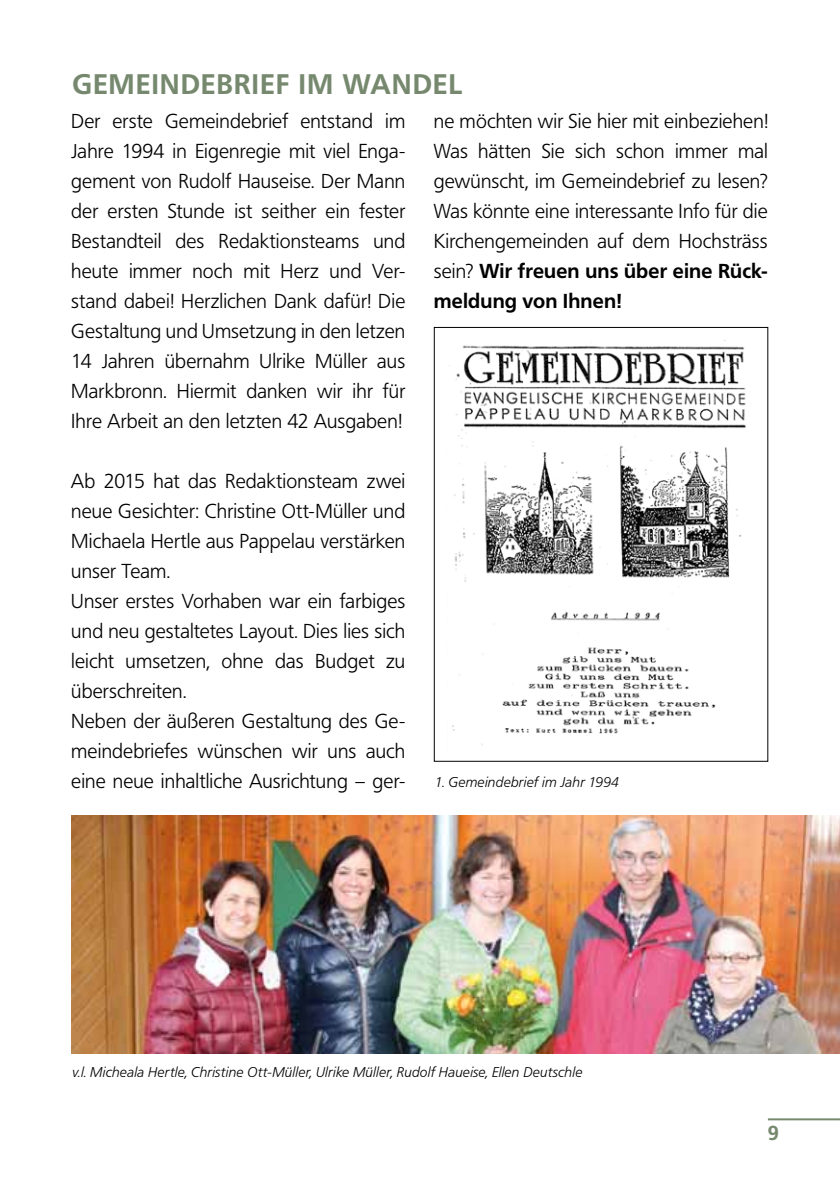
<style>
.page{position:relative;width:840px;height:1191px;background:#fff}
.page>*{position:absolute;margin:0;border:0;box-sizing:border-box;transform-origin:0 0}
.t1{font:700 28px "Frutiger BQ";color:#76896e}
.t2{font:300 20px/30px "Frutiger BQ";letter-spacing:.005em;color:#000;text-align:justify}
.t3{font:700 20px "Frutiger BQ";color:#76896e}
.t4{font:italic 300 14px "Frutiger BQ";letter-spacing:.02em;color:#000}
.s1{font-weight:700}
</style>
<div class="page">
<hr style="left:767px;top:1118px;width:72px;height:2px;background:#76896e">
<img style="left:449px;top:340px;width:297px;height:405px">
<div style="left:434px;top:327px;width:333px;height:434px;border:1px solid #000"></div>
<img style="left:71px;top:815px;width:768px;height:238px">
<h1 class="t1" style="left:72px;top:67px;width:39px">Gemeindeb</h1>
<h1 class="t1" style="left:234px;top:67px;width:31px">rief</h1>
<h1 class="t1" style="left:298px;top:67px;width:92px">im Wandel</h1>
<p class="t2" style="left:71px;top:107px;width:335px">Der erste Gemeindebrief entstand im Jahre 1994 in Eigenregie mit viel Enga&shy;gement von Rudolf Hauseise. Der Mann der ersten Stunde ist seither ein fester Bestandteil des Redaktionsteams und heute immer noch mit Herz und Ver&shy;stand dabei! Herzlichen Dank dafür! Die Gestaltung und Umsetzung in den letzen 14 Jahren übernahm Ulrike Müller aus Markbronn. Hiermit danken wir ihr für Ihre Arbeit an den letzten 42 Ausgaben!</p>
<p class="t2" style="left:71px;top:467px;width:335px;text-align:left">Ab 2015 hat das Redaktionsteam zwei neue Gesichter: Christine Ott-Müller und Michaela Hertle aus Pappelau verstärken unser Team.<br>Unser erstes Vorhaben war ein farbiges und neu gestaltetes Layout. Dies lies sich leicht umsetzen, ohne das Budget zu überschreiten.<br>Neben der äußeren Gestaltung des Ge&shy;meindebriefes wünschen wir uns auch eine neue inhaltliche Ausrichtung – ger-</p>
<p class="t2" style="left:433px;top:107px;width:335px">ne möchten wir Sie hier mit einbeziehen!<br>Was hätten Sie sich schon immer mal gewünscht, im Gemeindebrief zu lesen?<br>Was könnte eine interessante Info für die Kirchengemeinden auf dem Hochsträss sein? <span class="s1">Wir freuen uns über eine Rück&shy;meldung von Ihnen!</span></p>
<p class="t4" style="left:435px;top:774px;width:185px">1. Gemeindebrief im Jahr 1994</p>
<p class="t4" style="left:72px;top:1063px;width:511px">v.l. Micheala Hertle, Christine Ott-Müller, Ulrike Müller, Rudolf Haueise, Ellen Deutschle</p>
<p class="t3" style="left:767px;top:1121px;width:13px">9</p>
</div>
